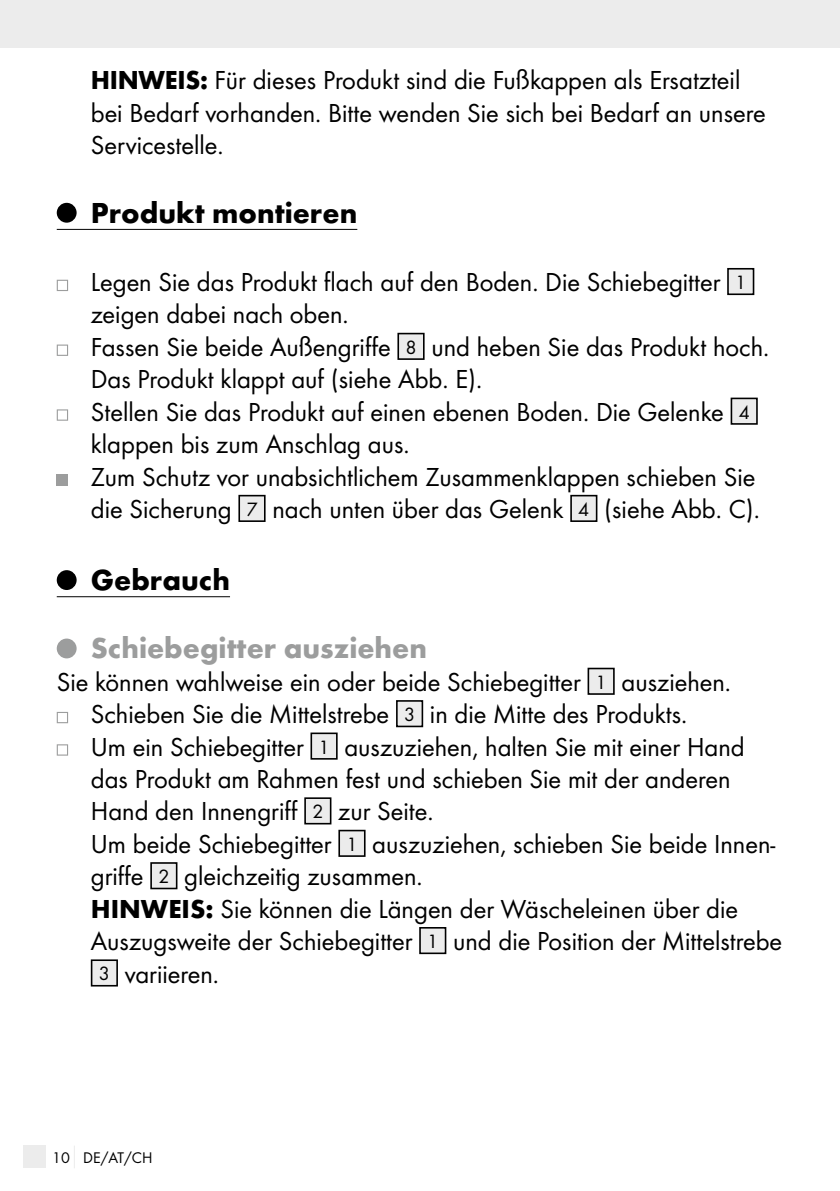
<style>
.page{position:relative;width:840px;height:1191px;background:#fff}
.page>*{position:absolute;margin:0;border:0;box-sizing:border-box;transform-origin:0 0}
.t1{font:700 30px "Futura";color:#000}
.t2{font:700 30px "Futura";color:#9c9d9d}
.t3{font:27px/32.4px "Futura Boo";color:#000}
.t4{font:16px "Futura Boo";color:#000}
.s1{font-family:"Futura";font-weight:700}
.s2{font-size:20px}
</style>
<div class="page">
<div style="left:0;top:0;width:839px;height:48px;background:#ececec"></div>
<div style="left:23px;top:1145px;width:22px;height:23px;background:#ececec"></div>
<svg style="left:74px;top:1146px;width:1px;height:22px"></svg>
<hr style="left:57px;top:229px;width:300px;height:1px;background:#000">
<hr style="left:57px;top:596px;width:173px;height:1px;background:#000">
<div style="left:57px;top:203px;width:20px;height:20px;background:#000;border-radius:50%"></div>
<svg style="left:57px;top:280px;width:11px;height:11px"></svg>
<div style="left:727px;top:269px;width:26px;height:25px;background:#ececec"></div>
<div style="left:726px;top:268px;width:27px;height:27px;border:2px solid #000"></div>
<svg style="left:57px;top:344px;width:11px;height:12px"></svg>
<div style="left:398px;top:333px;width:25px;height:26px;background:#ececec"></div>
<div style="left:397px;top:333px;width:27px;height:27px;border:2px solid #000"></div>
<svg style="left:57px;top:409px;width:11px;height:12px"></svg>
<div style="left:731px;top:398px;width:25px;height:26px;background:#ececec"></div>
<div style="left:730px;top:397px;width:27px;height:28px;border:2px solid #000"></div>
<div style="left:57px;top:474px;width:11px;height:11px;background:#9c9d9d"></div>
<div style="left:239px;top:495px;width:25px;height:26px;background:#ececec"></div>
<div style="left:238px;top:495px;width:27px;height:27px;border:2px solid #000"></div>
<div style="left:570px;top:495px;width:26px;height:26px;background:#ececec"></div>
<div style="left:570px;top:495px;width:27px;height:27px;border:2px solid #000"></div>
<div style="left:57px;top:570px;width:20px;height:20px;background:#000;border-radius:50%"></div>
<div style="left:57px;top:638px;width:20px;height:20px;background:#9c9d9d;border-radius:50%"></div>
<div style="left:588px;top:668px;width:25px;height:26px;background:#ececec"></div>
<div style="left:587px;top:667px;width:27px;height:28px;border:2px solid #000"></div>
<svg style="left:57px;top:712px;width:11px;height:11px"></svg>
<div style="left:396px;top:701px;width:26px;height:25px;background:#ececec"></div>
<div style="left:396px;top:700px;width:27px;height:27px;border:2px solid #000"></div>
<svg style="left:57px;top:744px;width:11px;height:11px"></svg>
<div style="left:311px;top:733px;width:25px;height:26px;background:#ececec"></div>
<div style="left:310px;top:732px;width:27px;height:27px;border:2px solid #000"></div>
<div style="left:305px;top:798px;width:25px;height:25px;background:#ececec"></div>
<div style="left:304px;top:797px;width:27px;height:27px;border:2px solid #000"></div>
<div style="left:339px;top:830px;width:25px;height:26px;background:#ececec"></div>
<div style="left:338px;top:829px;width:27px;height:28px;border:2px solid #000"></div>
<div style="left:151px;top:863px;width:25px;height:25px;background:#ececec"></div>
<div style="left:150px;top:862px;width:27px;height:27px;border:2px solid #000"></div>
<div style="left:420px;top:927px;width:25px;height:26px;background:#ececec"></div>
<div style="left:419px;top:927px;width:27px;height:27px;border:2px solid #000"></div>
<div style="left:92px;top:960px;width:25px;height:25px;background:#ececec"></div>
<div style="left:91px;top:959px;width:27px;height:27px;border:2px solid #000"></div>
<p class="t3" style="left:91px;top:64px;width:676px"><span class="s1">HINWEIS:</span> Für dieses Produkt sind die Fußkappen als Ersatzteil bei Bedarf vorhanden. Bitte wenden Sie sich bei Bedarf an unsere<br>Servicestelle.</p>
<p class="t1" style="left:91px;top:194px;width:268px">Produkt montieren</p>
<p class="t3" style="left:91px;top:266px;width:679px">Legen Sie das Produkt flach auf den Boden. Die Schiebegitter <span class="s2">1 </span>zeigen dabei nach oben.<br>Fassen Sie beide Außengriffe <span class="s2">8</span> und heben Sie das Produkt hoch.<br>Das Produkt klappt auf (siehe Abb. E).<br>Stellen Sie das Produkt auf einen ebenen Boden. Die Gelenke <span class="s2">4 </span>klappen bis zum Anschlag aus.<br>Zum Schutz vor unabsichtlichem Zusammenklappen schieben Sie die Sicherung <span class="s2">7</span> nach unten über das Gelenk <span class="s2">4</span> (siehe Abb. C).</p>
<p class="t1" style="left:91px;top:561px;width:141px">Gebrauch</p>
<p class="t2" style="left:91px;top:630px;width:337px">Schiebegitter ausziehen</p>
<p class="t3" style="left:91px;top:665px;width:692px;text-indent:-34px">Sie können wahlweise ein oder beide Schiebegitter <span class="s2">1</span> ausziehen.<br>Schieben Sie die Mittelstrebe <span class="s2">3</span> in die Mitte des Produkts.<br>Um ein Schiebegitter <span class="s2">1</span> auszuziehen, halten Sie mit einer Hand das Produkt am Rahmen fest und schieben Sie mit der anderen Hand den Innengriff <span class="s2">2</span> zur Seite.<br>Um beide Schiebegitter <span class="s2">1</span> auszuziehen, schieben Sie beide Innen&shy;griffe <span class="s2">2</span> gleichzeitig zusammen.<br><span class="s1">HINWEIS:</span> Sie können die Längen der Wäscheleinen über die Auszugsweite der Schiebegitter <span class="s2">1</span> und die Position der Mittelstrebe <span class="s2">3</span> variieren.</p>
<p class="t4" style="left:52px;top:1148px;width:102px">10 DE/AT/CH</p>
</div>
